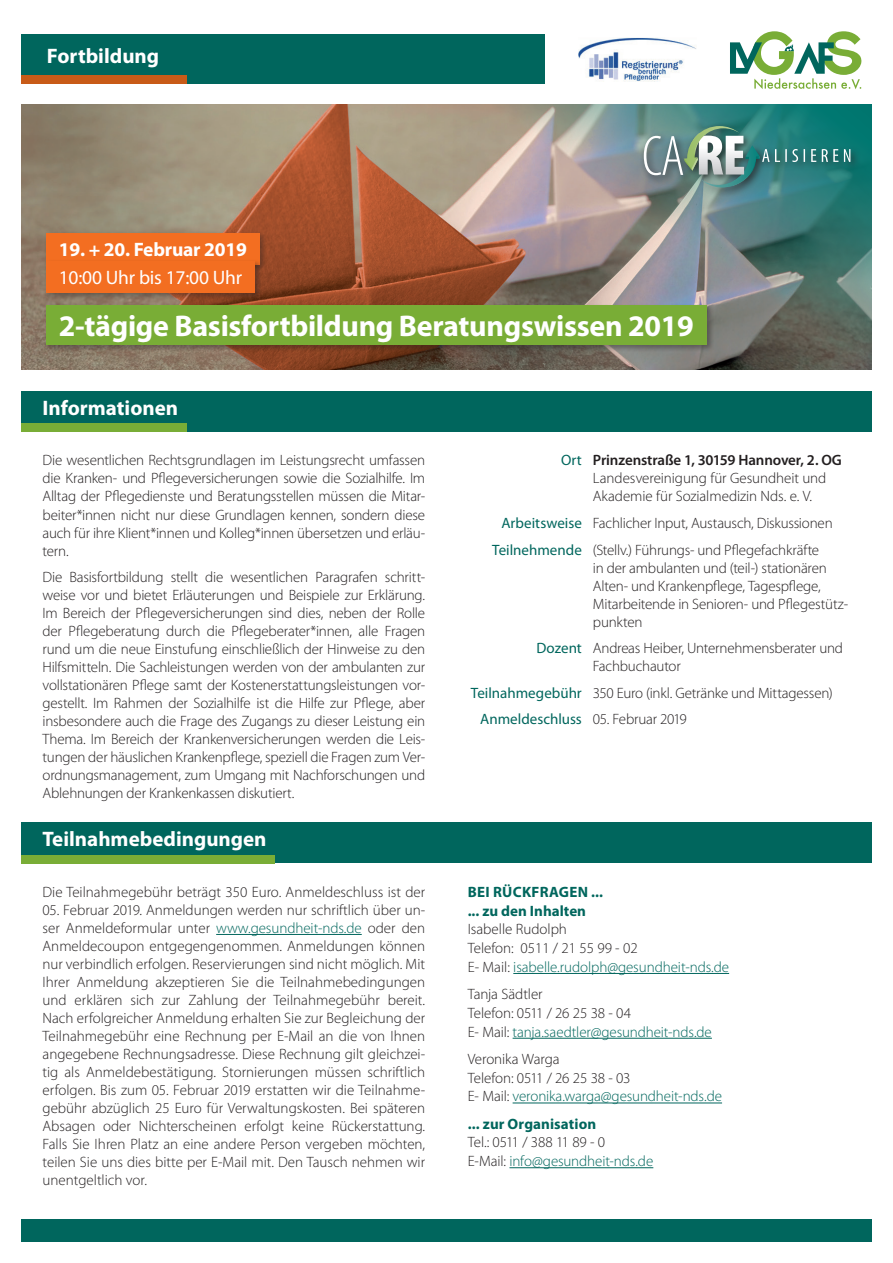
<style>
.page{position:relative;width:893px;height:1263px;background:#fff}
.page>*{position:absolute;margin:0;border:0;box-sizing:border-box;transform-origin:0 0}
.t1{font:700 30px "Myriad Pro";letter-spacing:-.01em;color:#fff}
.t2{font:700 21px "Myriad Pro";color:#fff}
.t3{font:19.5px "Myriad Pro";letter-spacing:-.01em;color:#fff}
.t4{font:700 19.5px "Myriad Pro";letter-spacing:-.01em;color:#fff}
.t5{font:300 15px/18px "Myriad Pro";letter-spacing:-.01em;color:#231f20}
.t6{font:15px/26.5px "Myriad Pro";color:#00665d;text-align:right}
.t7{font:700 15px/18.8px "Myriad Pro";letter-spacing:.005em;color:#00665d}
.t8{font:600 15px "Myriad Pro";letter-spacing:-.01em;color:#231f20}
.s1{color:#00665d}
</style>
<div class="page">
<img style="left:21px;top:105px;width:433px;height:265px">
<img style="left:454px;top:105px;width:418px;height:265px">
<div style="left:21px;top:34px;width:524px;height:49px;background:#00665d"></div>
<img style="left:579px;top:38px;width:117px;height:44px">
<svg style="left:730px;top:31px;width:131px;height:58px"></svg>
<hr style="left:513px;top:973px;width:216px;height:1px;background:#00665d">
<hr style="left:513px;top:1038px;width:199px;height:1px;background:#00665d">
<hr style="left:513px;top:1102px;width:209px;height:1px;background:#00665d">
<hr style="left:509px;top:1167px;width:144px;height:1px;background:#00665d">
<div style="left:21px;top:75px;width:166px;height:9px;background:#c85b18"></div>
<div style="left:21px;top:1219px;width:851px;height:23px;background:#00665d"></div>
<div style="left:21px;top:391px;width:851px;height:41px;background:#00665d"></div>
<div style="left:21px;top:822px;width:851px;height:41px;background:#00665d"></div>
<div style="left:21px;top:423px;width:166px;height:9px;background:#79ad36"></div>
<div style="left:21px;top:855px;width:253px;height:8px;background:#79ad36"></div>
<div style="left:44px;top:231px;width:223px;height:41px;background:#231f20;opacity:.4"></div>
<div style="left:46px;top:233px;width:214px;height:31px;background:#f36e21"></div>
<div style="left:44px;top:259px;width:219px;height:42px;background:#231f20;opacity:.4"></div>
<div style="left:46px;top:261px;width:209px;height:32px;background:#f36e21"></div>
<hr style="left:216px;top:934px;width:146px;height:1px;background:#00665d">
<div style="left:44px;top:304px;width:670px;height:48px;background:#231f20;opacity:.4"></div>
<div style="left:46px;top:305px;width:661px;height:40px;background:#79ad36"></div>
<div style="left:640px;top:122px;width:221px;height:76px;background:#231f20;opacity:.75"></div>
<svg style="left:644px;top:126px;width:206px;height:63px;background:#598f8c"></svg>
<h2 class="t2" style="left:47px;top:42px;width:114px">Fortbildung</h2>
<h3 class="t4" style="left:59px;top:237px;width:190px">19. + 20. Februar 2019</h3>
<h3 class="t3" style="left:59px;top:266px;width:185px">10:00 Uhr bis 17:00 Uhr</h3>
<h1 class="t1" style="left:59px;top:307px;width:637px">2-tägige Basisfortbildung Beratungswissen 2019</h1>
<h2 class="t2" style="left:43px;top:394px;width:137px">Informationen</h2>
<p class="t5" style="left:43px;top:451px;width:384px;text-align:justify">Die wesentlichen Rechtsgrundlagen im Leistungsrecht umfassen die Kranken- und Pflegeversicherungen sowie die Sozialhilfe. Im Alltag der Pflegedienste und Beratungsstellen müssen die Mitar&shy;beiter*innen nicht nur diese Grundlagen kennen, sondern diese auch für ihre Klient*innen und Kolleg*innen übersetzen und erläu&shy;tern.</p>
<p class="t5" style="left:43px;top:568px;width:384px;text-align:justify">Die Basisfortbildung stellt die wesentlichen Paragrafen schritt&shy;weise vor und bietet Erläuterungen und Beispiele zur Erklärung.<br>Im Bereich der Pflegeversicherungen sind dies, neben der Rolle der Pflegeberatung durch die Pflegeberater*innen, alle Fragen rund um die neue Einstufung einschließlich der Hinweise zu den Hilfsmitteln. Die Sachleistungen werden von der ambulanten zur vollstationären Pflege samt der Kostenerstattungsleistungen vor&shy;gestellt. Im Rahmen der Sozialhilfe ist die Hilfe zur Pflege, aber insbesondere auch die Frage des Zugangs zu dieser Leistung ein Thema. Im Bereich der Krankenversicherungen werden die Leis&shy;tungen der häuslichen Krankenpflege, speziell die Fragen zum Ver&shy;ordnungsmanagement, zum Umgang mit Nachforschungen und Ablehnungen der Krankenkassen diskutiert.</p>
<h2 class="t2" style="left:43px;top:826px;width:226px">Teilnahmebedingungen</h2>
<p class="t5" style="left:43px;top:883px;width:384px">Die Teilnahmegebühr beträgt 350 Euro. Anmeldeschluss ist der</p>
<p class="t5" style="left:43px;top:901px;width:384px;text-align:justify">05. Februar 2019. Anmeldungen werden nur schriftlich über un&shy;ser Anmeldeformular unter <span class="s1">www.gesundheit-nds.de</span> oder den Anmeldecoupon entgegengenommen. Anmeldungen können nur verbindlich erfolgen. Reservierungen sind nicht möglich. Mit Ihrer Anmeldung akzeptieren Sie die Teilnahmebedingungen und erklären sich zur Zahlung der Teilnahmegebühr bereit.<br>Nach erfolgreicher Anmeldung erhalten Sie zur Begleichung der Teilnahmegebühr eine Rechnung per E-Mail an die von Ihnen angegebene Rechnungsadresse. Diese Rechnung gilt gleichzei&shy;tig als Anmeldebestätigung. Stornierungen müssen schriftlich erfolgen. Bis zum 05. Februar 2019 erstatten wir die Teilnahme&shy;gebühr abzüglich 25 Euro für Verwaltungskosten. Bei späteren Absagen oder Nichterscheinen erfolgt keine Rückerstattung.<br>Falls Sie Ihren Platz an eine andere Person vergeben möchten, teilen Sie uns dies bitte per E-Mail mit. Den Tausch nehmen wir unentgeltlich vor.</p>
<p class="t6" style="left:561px;top:447px;width:22px">Ort</p>
<p class="t6" style="left:492px;top:509px;width:91px">Arbeitsweise<br>Teilnehmende</p>
<p class="t6" style="left:536px;top:634px;width:47px">Dozent</p>
<p class="t6" style="left:471px;top:679px;width:112px">Teilnahmegebühr<br>Anmeldeschluss</p>
<p class="t8" style="left:593px;top:451px;width:250px">Prinzenstraße 1, 30159 Hannover, 2. OG</p>
<p class="t5" style="left:593px;top:469px;width:235px">Landesvereinigung für Gesundheit und<br>Akademie für Sozialmedizin Nds. e. V.</p>
<p class="t5" style="left:593px;top:510px;width:241px;line-height:26.5px">Fachlicher Input, Austausch, Diskussionen (Stellv.) Führungs- und Pflegefachkräfte</p>
<p class="t5" style="left:593px;top:558px;width:257px">in der ambulanten und (teil-) stationären Alten- und Krankenpflege, Tagespflege, Mitarbeitende in Senioren- und Pflegestütz&shy;punkten</p>
<p class="t5" style="left:593px;top:639px;width:252px">Andreas Heiber, Unternehmensberater und<br>Fachbuchautor</p>
<p class="t5" style="left:593px;top:683px;width:241px">350 Euro (inkl. Getränke und Mittagessen)</p>
<p class="t5" style="left:593px;top:710px;width:96px">05. Februar 2019</p>
<p class="t7" style="left:468px;top:882px;width:137px">BEI RÜCKFRAGEN ... ... zu den Inhalten</p>
<p class="t5" style="left:468px;top:920px;width:263px;line-height:18.8px">Isabelle Rudolph<br>Telefon: 0511 / 21 55 99 - 02<br>E- Mail: <span class="s1">isabelle.rudolph@gesundheit-nds.de</span></p>
<p class="t5" style="left:468px;top:985px;width:246px;line-height:18.8px">Tanja Sädtler<br>Telefon: 0511 / 26 25 38 - 04<br>E- Mail: <span class="s1">tanja.saedtler@gesundheit-nds.de</span></p>
<p class="t5" style="left:468px;top:1049px;width:256px;line-height:18.8px">Veronika Warga<br>Telefon: 0511 / 26 25 38 - 03<br>E- Mail: <span class="s1">veronika.warga@gesundheit-nds.de</span></p>
<p class="t7" style="left:468px;top:1114px;width:130px">... zur Organisation</p>
<p class="t5" style="left:468px;top:1133px;width:187px;line-height:18.8px">Tel.: 0511 / 388 11 89 - 0<br>E-Mail: <span class="s1">info@gesundheit-nds.de</span></p>
</div>
